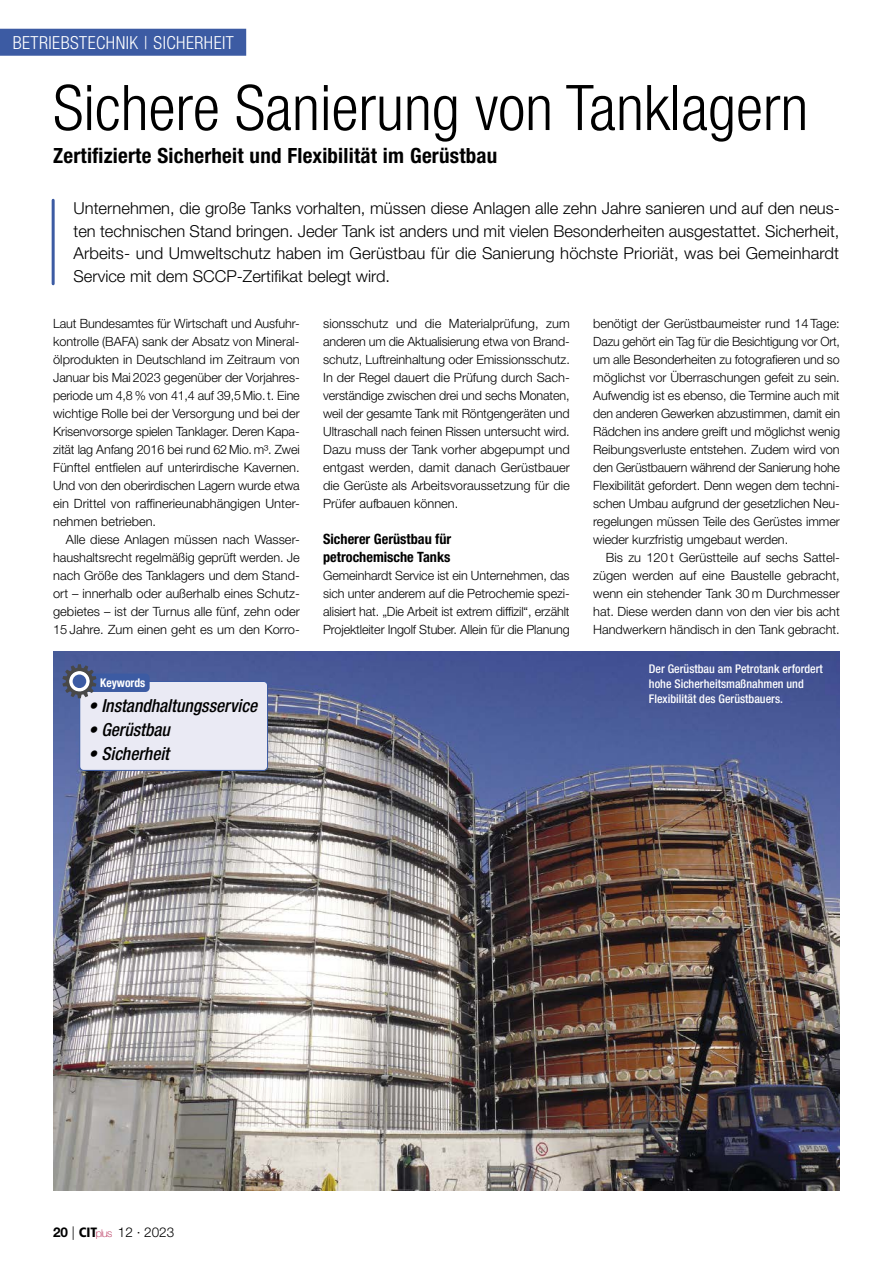
<style>
.page{position:relative;width:893px;height:1263px;background:#fff}
.page>*{position:absolute;margin:0;border:0;box-sizing:border-box;transform-origin:0 0}
.t1{font:300 condensed 63px "Helvetica Neue LT Std";color:#000}
.t2{font:700 condensed 21px "Helvetica Neue LT Std";letter-spacing:.01em;color:#000}
.t3{font:italic 500 condensed 18px "Helvetica Neue LT Std";color:#000}
.t4{font:300 condensed 18px "Helvetica Neue LT Std";letter-spacing:.025em;color:#fff}
.t5{font:300 16.5px/22.5px "Helvetica Neue LT Std";color:#000;text-align:justify}
.t6{font:700 condensed 14.25px/18px "Helvetica Neue LT Std";color:#000}
.t7{font:300 13.5px "Helvetica Neue LT Std";color:#000}
.t8{font:300 12.75px/18px "Helvetica Neue LT Std";color:#000;text-align:justify}
.t9{font:500 condensed 12px/15px "Helvetica Neue LT Std";color:#fff}
.t10{font:700 condensed 12px "Helvetica Neue LT Std";color:#fff;scale:.96 1}
.s1{font-weight:700}
.s2{font-family:"Frutiger LT Std";font-weight:900;font-stretch:condensed}
.s3{font-weight:100;font-size:10.65px;color:#aa0b3b}
</style>
<div class="page">
<img style="left:53px;top:652px;width:787px;height:539px">
<hr style="left:52px;top:200px;width:3px;height:84px;background:#3c5ba3">
<div style="left:80px;top:681px;width:187px;height:89px;background:#eaeaf4;border-radius:4px"></div>
<div style="left:79px;top:681px;width:189px;height:90px;border:1px solid #3c5ba3;border-radius:4px"></div>
<div style="left:79px;top:674px;width:71px;height:18px;background:#3c5ba3;border-radius:4px"></div>
<svg style="left:62px;top:664px;width:34px;height:34px"></svg>
<div style="left:73px;top:674px;width:13px;height:14px;background:#3c5ba3;border-radius:50%"></div>
<div style="left:0;top:29px;width:246px;height:27px;background:#3c5ba3"></div>
<h3 class="t4" style="left:13px;top:32px;width:219px">Betriebstechnik | Sicherheit</h3>
<h1 class="t1" style="left:53px;top:72px;width:757px">Sichere Sanierung von Tanklagern</h1>
<h2 class="t2" style="left:53px;top:142px;width:446px">Zertifizierte Sicherheit und Flexibilität im Gerüstbau</h2>
<p class="t5" style="left:74px;top:197px;width:768px">Unternehmen, die große Tanks vorhalten, müssen diese Anlagen alle zehn Jahre sanieren und auf den neus&shy;ten technischen Stand bringen. Jeder Tank ist anders und mit vielen Besonderheiten ausgestattet. Sicherheit, Arbeits- und Umweltschutz haben im Gerüstbau für die Sanierung höchste Prioriät, was bei Gemeinhardt Service mit dem SCCP-Zertifikat belegt wird.</p>
<p class="t8" style="left:53px;top:314px;width:248px">Laut Bundesamtes für Wirtschaft und Ausfuhr&shy;kontrolle (BAFA) sank der Absatz von Mineral&shy;ölprodukten in Deutschland im Zeitraum von Januar bis Mai 2023 gegenüber der Vorjahres&shy;periode um 4,8% von 41,4 auf 39,5 Mio.t. Eine wichtige Rolle bei der Versorgung und bei der Krisenvorsorge spielen Tanklager. Deren Kapa&shy;zität lag Anfang 2016 bei rund 62 Mio. m³. Zwei Fünftel entfielen auf unterirdische Kavernen.<br>Und von den oberirdischen Lagern wurde etwa ein Drittel von raffinerieunabhängigen Unter&shy;nehmen betrieben.</p>
<p class="t8" style="left:53px;top:530px;width:248px;text-indent:13px">Alle diese Anlagen müssen nach Wasser&shy;haushaltsrecht regelmäßig geprüft werden. Je nach Größe des Tanklagers und dem Stand&shy;ort – innerhalb oder außerhalb eines Schutz&shy;gebietes – ist der Turnus alle fünf, zehn oder 15 Jahre. Zum einen geht es um den Korro-</p>
<p class="t10" style="left:100px;top:675px;width:49px">Keywords</p>
<h3 class="t3" style="left:89px;top:694px;width:170px">• Instandhaltungsservice</h3>
<h3 class="t3" style="left:89px;top:719px;width:83px">• Gerüstbau</h3>
<h3 class="t3" style="left:89px;top:743px;width:82px">• Sicherheit</h3>
<p class="t8" style="left:323px;top:314px;width:248px">sionsschutz und die Materialprüfung, zum anderen um die Aktualisierung etwa von Brand&shy;schutz, Luftreinhaltung oder Emissionsschutz.<br>In der Regel dauert die Prüfung durch Sach&shy;verständige zwischen drei und sechs Monaten, weil der gesamte Tank mit Röntgengeräten und Ultraschall nach feinen Rissen untersucht wird.<br>Dazu muss der Tank vorher abgepumpt und entgast werden, damit danach Gerüstbauer die Gerüste als Arbeitsvoraussetzung für die Prüfer aufbauen können.</p>
<p class="t6" style="left:323px;top:530px;width:130px">Sicherer Gerüstbau für petrochemische Tanks</p>
<p class="t8" style="left:323px;top:566px;width:248px">Gemeinhardt Service ist ein Unternehmen, das sich unter anderem auf die Petrochemie spezi&shy;alisiert hat. „Die Arbeit ist extrem diffizil“, erzählt Projektleiter Ingolf Stuber. Allein für die Planung</p>
<p class="t8" style="left:593px;top:314px;width:248px">benötigt der Gerüstbaumeister rund 14 Tage:<br>Dazu gehört ein Tag für die Besichtigung vor Ort, um alle Besonderheiten zu fotografieren und so möglichst vor Überraschungen gefeit zu sein.<br>Aufwendig ist es ebenso, die Termine auch mit den anderen Gewerken abzustimmen, damit ein Rädchen ins andere greift und möglichst wenig Reibungsverluste entstehen. Zudem wird von den Gerüstbauern während der Sanierung hohe Flexibilität gefordert. Denn wegen dem techni&shy;schen Umbau aufgrund der gesetzlichen Neu&shy;regelungen müssen Teile des Gerüstes immer wieder kurzfristig umgebaut werden.</p>
<p class="t8" style="left:593px;top:548px;width:248px;text-indent:13px">Bis zu 120 t Gerüstteile auf sechs Sattel&shy;zügen werden auf eine Baustelle gebracht, wenn ein stehender Tank 30 m Durchmesser hat. Diese werden dann von den vier bis acht Handwerkern händisch in den Tank gebracht.</p>
<p class="t9" style="left:649px;top:661px;width:175px">Der Gerüstbau am Petrotank erfordert hohe Sicherheitsmaßnahmen und<br>Flexibilität des Gerüstbauers.</p>
<p class="t7" style="left:53px;top:1224px;width:123px"><span class="s1">20</span> | <span class="s2">CIT</span><span class="s3">plus</span> 12 · 2023</p>
</div>
